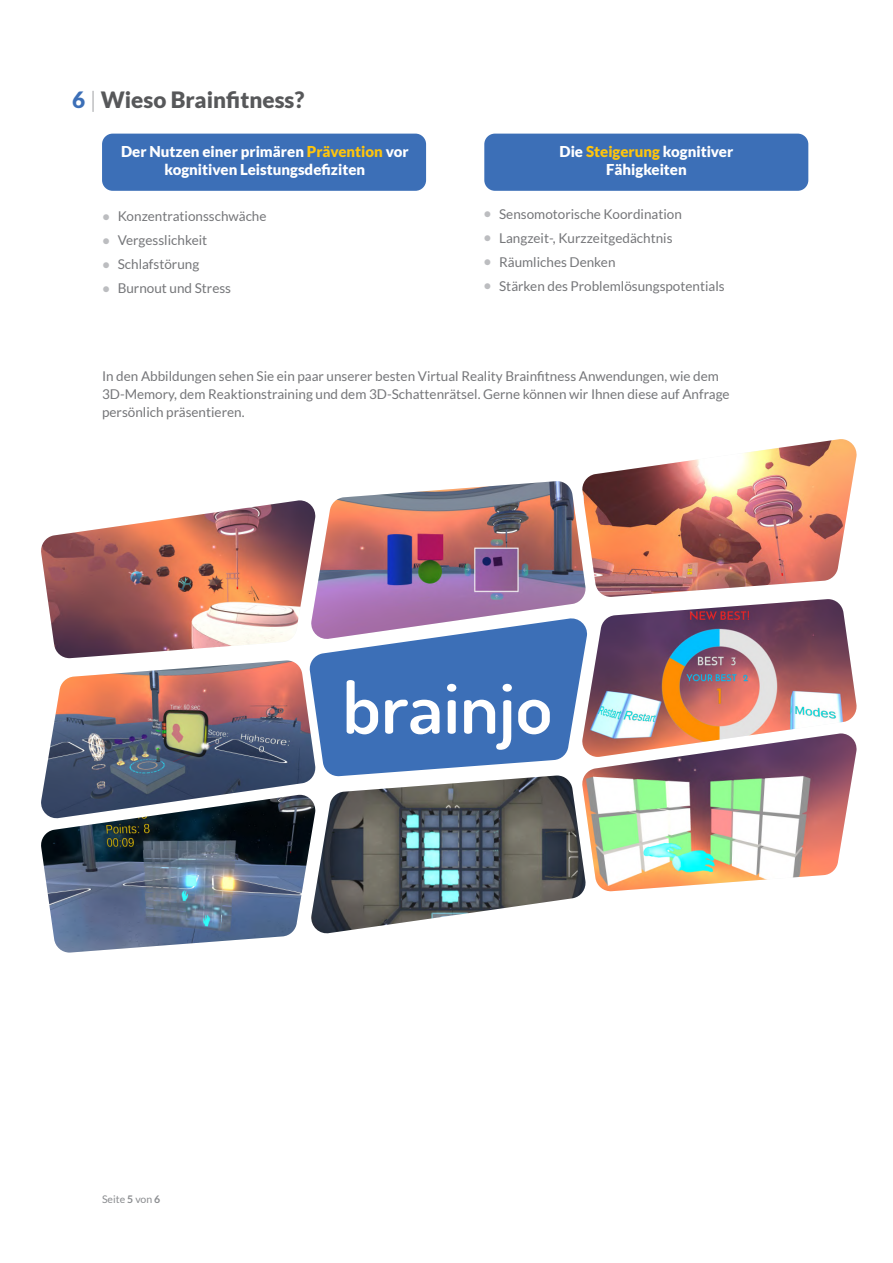
<style>
.page{position:relative;width:893px;height:1263px;background:#fff}
.page>*{position:absolute;margin:0;border:0;box-sizing:border-box;transform-origin:0 0}
.t1{font:900 22.5px "Lato";color:#57585a}
.t2{font:900 15px/18px "Lato";color:#fff;text-align:center}
.t3{font:13.5px/18px "Lato";color:#757679}
.t4{font:10.5px "Lato";color:#8a8c8f}
.s1{color:#3c6fb7}
.s2{font-weight:300;color:#939598}
.s3{color:#fec50d}
.s4{font-family:"Helvetica";font-weight:700;color:#bcbdc0}
.s5{font-weight:700}
</style>
<div class="page">
<img style="left:41px;top:439px;width:816px;height:514px">
<div style="left:102px;top:134px;width:324px;height:57px;background:#3c6fb7;border-radius:11px"></div>
<div style="left:484px;top:134px;width:324px;height:57px;background:#3c6fb7;border-radius:11px"></div>
<p class="t1" style="left:72px;top:86px;width:234px"><span class="s1">6</span> <span class="s2">|</span> Wieso Brainfitness?</p>
<p class="t2" style="left:121px;top:142px;width:289px">Der Nutzen einer primären <span class="s3">Prävention</span> vor kognitiven Leistungsdefiziten</p>
<p class="t3" style="left:102px;top:207px;width:166px"><span class="s4">●</span> Konzentrationsschwäche</p>
<p class="t3" style="left:102px;top:231px;width:107px"><span class="s4">●</span> Vergesslichkeit</p>
<p class="t3" style="left:102px;top:255px;width:99px"><span class="s4">●</span> Schlafstörung</p>
<p class="t3" style="left:102px;top:279px;width:131px"><span class="s4">●</span> Burnout und Stress</p>
<p class="t2" style="left:560px;top:142px;width:175px">Die <span class="s3">Steigerung</span> kognitiver</p>
<p class="t2" style="left:606px;top:160px;width:82px">Fähigkeiten</p>
<p class="t3" style="left:483px;top:205px;width:200px"><span class="s4">●</span> Sensomotorische Koordination</p>
<p class="t3" style="left:483px;top:229px;width:191px"><span class="s4">●</span> Langzeit-, Kurzzeitgedächtnis</p>
<p class="t3" style="left:483px;top:253px;width:134px"><span class="s4">●</span> Räumliches Denken</p>
<p class="t3" style="left:483px;top:277px;width:243px"><span class="s4">●</span> Stärken des Problemlösungspotentials</p>
<p class="t3" style="left:102px;top:367px;width:629px">In den Abbildungen sehen Sie ein paar unserer besten Virtual Reality Brainfitness Anwendungen, wie dem<br>3D-Memory, dem Reaktionstraining und dem 3D-Schattenrätsel. Gerne können wir Ihnen diese auf Anfrage persönlich präsentieren.</p>
<p class="t4" style="left:102px;top:1194px;width:60px">Seite <span class="s5">5</span> von <span class="s5">6</span></p>
</div>
